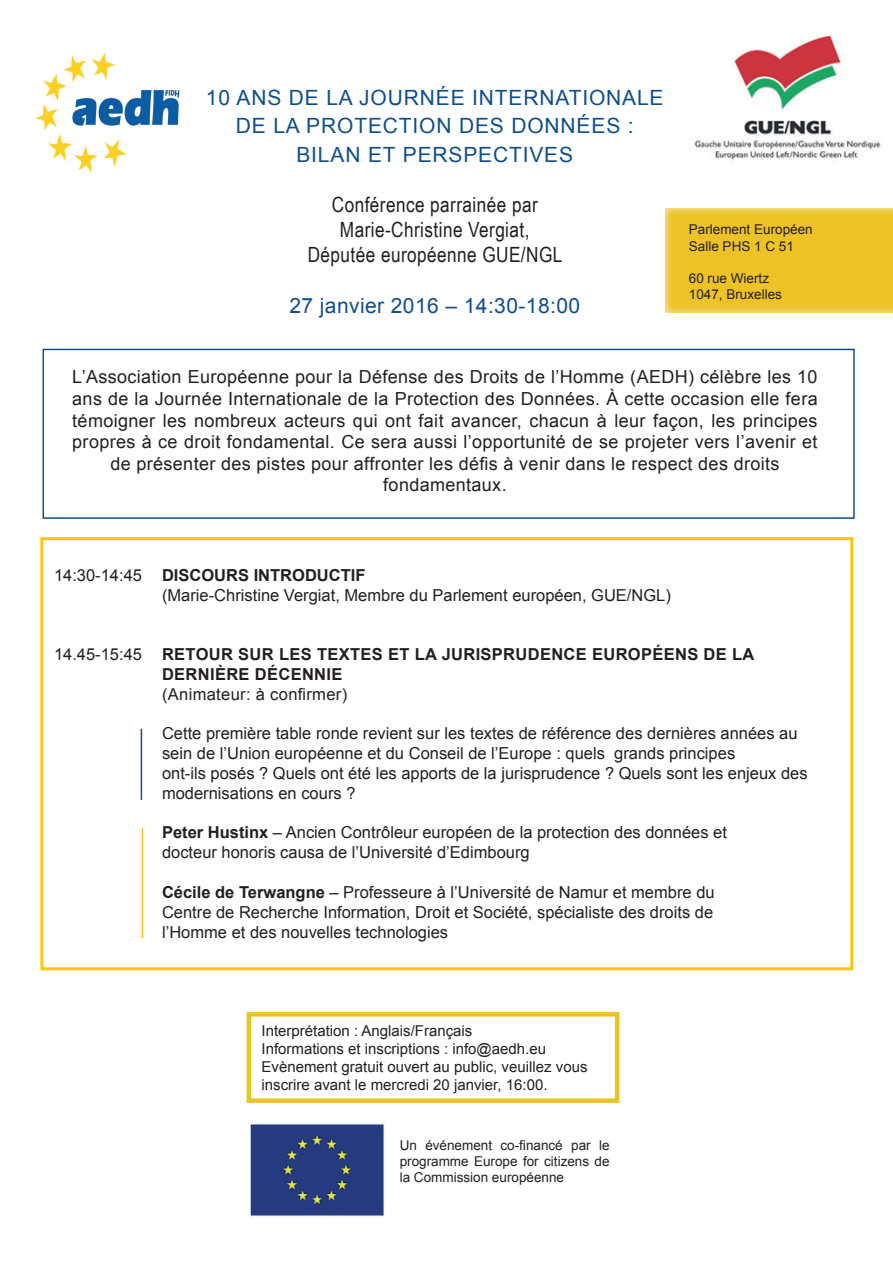
<style>
.page{position:relative;width:893px;height:1263px;background:#fff}
.page>*{position:absolute;margin:0;border:0;box-sizing:border-box;transform-origin:0 0}
.t1{font:21px/28.5px "Arial";letter-spacing:.04em;color:#0f4e8d;text-align:center}
.t2{font:21px/25.2px "Arial Narrow";letter-spacing:.02em;color:#231f20;text-align:center}
.t3{font:21px "Arial";letter-spacing:.02em;color:#0f4e8d}
.t4{font:18px/21.6px "Arial";letter-spacing:.02em;color:#231f20;text-align:center}
.t5{font:16.5px/19.8px "Arial";color:#231f20}
.t6{font:700 16.5px/19.8px "Arial";letter-spacing:.02em;color:#231f20}
.t7{font:16.5px "Arial";letter-spacing:.02em;color:#231f20}
.t8{font:15px/18px "Arial";color:#231f20}
.t9{font:13.5px/16.2px "Arial";color:#231f20}
.s1{font-weight:700}
.s2{font-weight:400}
</style>
<div class="page">
<img style="left:35px;top:52px;width:145px;height:121px">
<div style="left:663px;top:208px;width:230px;height:112px;background:#fff;opacity:.75"></div>
<div style="left:247px;top:1012px;width:372px;height:91px;border:4px solid #edc226"></div>
<img style="left:251px;top:1123px;width:134px;height:95px">
<hr style="left:141px;top:729px;width:1px;height:71px;background:#0f4e8d">
<hr style="left:142px;top:828px;width:1px;height:110px;background:#fec50d">
<div style="left:43px;top:349px;width:812px;height:170px;border:2px solid #0f4e8d"></div>
<div style="left:40px;top:537px;width:813px;height:433px;border:3px solid #fec50d"></div>
<img style="left:695px;top:35px;width:186px;height:127px">
<p class="t1" style="left:206px;top:83px;width:459px">10 ANS DE LA JOURNÉE INTERNATIONALE<br>DE LA PROTECTION DES DONNÉES :<br>BILAN ET PERSPECTIVES</p>
<p class="t2" style="left:308px;top:191px;width:256px">Conférence parrainée par<br>Marie-Christine Vergiat,<br>Députée européenne GUE/NGL</p>
<p class="t3" style="left:289px;top:292px;width:292px">27 janvier 2016 – 14:30-18:00</p>
<p class="t9" style="left:689px;top:222px;width:125px">Parlement Européen<br>Salle PHS 1 C 51</p>
<p class="t9" style="left:689px;top:270px;width:95px">60 rue Wiertz<br>1047, Bruxelles</p>
<p class="t4" style="left:72px;top:366px;width:747px">L’Association Européenne pour la Défense des Droits de l’Homme (AEDH) célèbre les 10 ans de la Journée Internationale de la Protection des Données. À cette occasion elle fera témoigner les nombreux acteurs qui ont fait avancer, chacun à leur façon, les principes propres à ce droit fondamental. Ce sera aussi l’opportunité de se projeter vers l’avenir et de présenter des pistes pour affronter les défis à venir dans le respect des droits fondamentaux.</p>
<p class="t5" style="left:162px;top:565px;width:510px;text-indent:-108px">14:30-14:45 <span class="s1">DISCOURS INTRODUCTIF<br></span>(Marie-Christine Vergiat, Membre du Parlement européen, GUE/NGL)</p>
<p class="t6" style="left:162px;top:645px;width:594px;text-indent:-108px"><span class="s2">14.45-15:45</span> RETOUR SUR LES TEXTES ET LA JURISPRUDENCE EUROPÉENS DE LA<br>DERNIÈRE DÉCENNIE</p>
<p class="t7" style="left:162px;top:683px;width:187px">(Animateur: à confirmer)</p>
<p class="t5" style="left:162px;top:724px;width:647px">Cette première table ronde revient sur les textes de référence des dernières années au sein de l’Union européenne et du Conseil de l’Europe : quels grands principes<br>ont-ils posés ? Quels ont été les apports de la jurisprudence ? Quels sont les enjeux des modernisations en cours ?</p>
<p class="t5" style="left:162px;top:823px;width:566px"><span class="s1">Peter Hustinx</span> – Ancien Contrôleur européen de la protection des données et docteur honoris causa de l’Université d’Edimbourg</p>
<p class="t5" style="left:162px;top:882px;width:554px;text-align:justify"><span class="s1">Cécile de Terwangne</span> – Professeure à l’Université de Namur et membre du Centre de Recherche Information, Droit et Société, spécialiste des droits de l’Homme et des nouvelles technologies</p>
<p class="t8" style="left:261px;top:1022px;width:327px">Interprétation : Anglais/Français<br>Informations et inscriptions : info@aedh.eu Evènement gratuit ouvert au public, veuillez vous inscrire avant le mercredi 20 janvier, 16:00.</p>
<p class="t9" style="left:400px;top:1137px;width:211px;text-align:justify">Un événement co-financé par le programme Europe for citizens de la Commission européenne</p>
</div>
